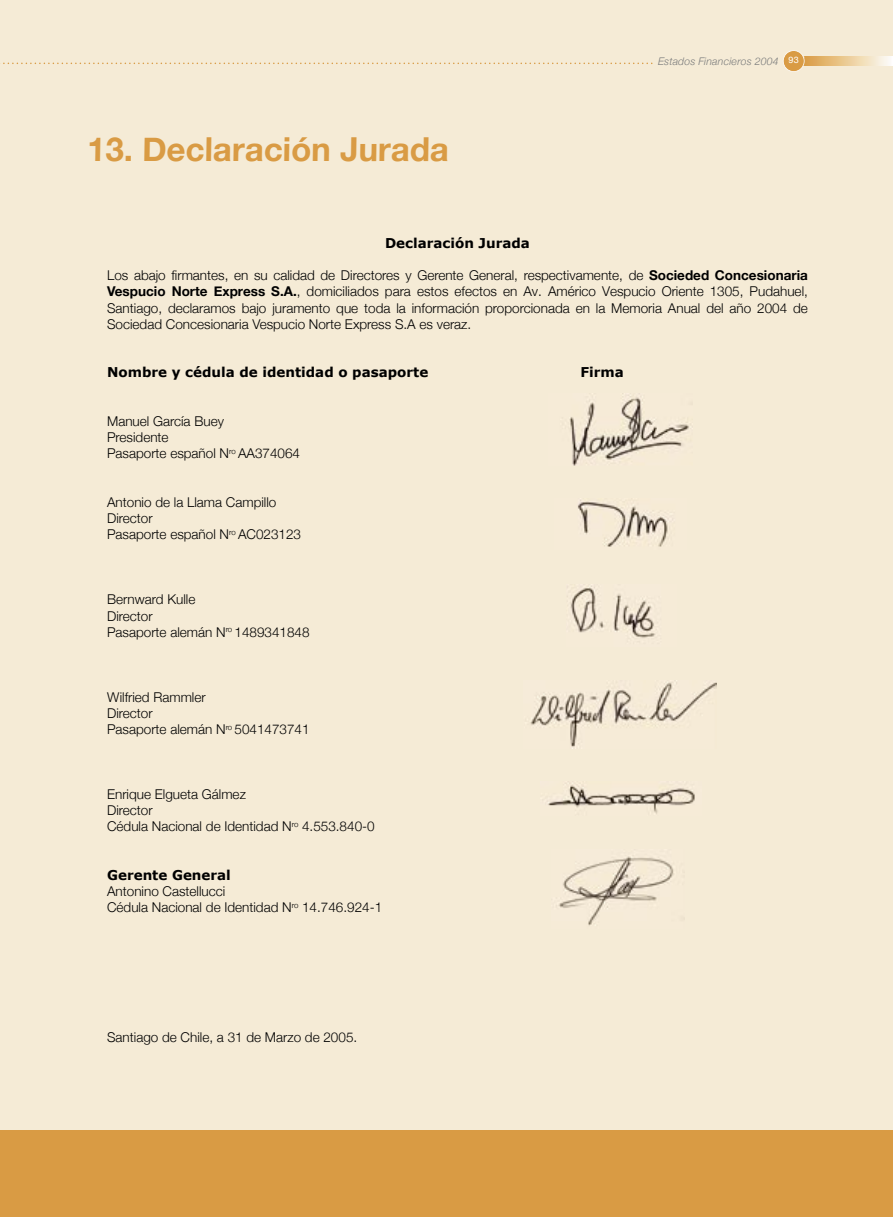
<style>
.page{position:relative;width:893px;height:1217px;background:#fff}
.page>*{position:absolute;margin:0;border:0;box-sizing:border-box;transform-origin:0 0}
.t1{font:700 33px "Helvetica Neue";color:#d99b44}
.t2{font:300 13.5px/16.2px "Helvetica Neue";color:#000}
.t3{font:700 13.5px "Verdana";color:#000}
.t4{font:italic 300 10.5px "Helvetica Neue";letter-spacing:.015em;color:#7b7c7c}
.s1{font-weight:700}
</style>
<div class="page">
<div style="left:0;top:0;width:893px;height:1216px;background:#f5ebd6"></div>
<div style="left:0;top:1130px;width:893px;height:86px;background:#d99b44"></div>
<svg style="left:0;top:63px;width:652px;height:1px"></svg>
<svg style="left:804px;top:56px;width:89px;height:10px"></svg>
<svg style="left:783px;top:50px;width:21px;height:22px"></svg>
<img style="left:570px;top:393px;width:119px;height:73px">
<img style="left:578px;top:498px;width:95px;height:49px">
<img style="left:567px;top:584px;width:88px;height:54px">
<img style="left:530px;top:680px;width:187px;height:67px">
<img style="left:548px;top:781px;width:147px;height:33px">
<img style="left:559px;top:856px;width:115px;height:70px">
<h1 class="t1" style="left:87px;top:128px;width:364px">13. Declaración Jurada</h1>
<p class="t4" style="left:658px;top:55px;width:148px">Estados Financieros 2004 <sup>93</sup><sup>93</sup></p>
<p class="t3" style="left:385px;top:234px;width:146px">Declaración Jurada</p>
<p class="t2" style="left:107px;top:267px;width:702px;text-align:justify">Los abajo firmantes, en su calidad de Directores y Gerente General, respectivamente, de <span class="s1">Socieded Concesionaria Vespucio Norte Express S.A.</span>, domiciliados para estos efectos en Av. Américo Vespucio Oriente 1305, Pudahuel, Santiago, declaramos bajo juramento que toda la información proporcionada en la Memoria Anual del año 2004 de Sociedad Concesionaria Vespucio Norte Express S.A es veraz.</p>
<p class="t3" style="left:107px;top:364px;width:323px">Nombre y cédula de identidad o pasaporte</p>
<p class="t3" style="left:580px;top:364px;width:45px">Firma</p>
<p class="t2" style="left:107px;top:412px;width:194px">Manuel García Buey<br>Presidente<br>Pasaporte español N<sup>ro</sup> AA374064</p>
<p class="t2" style="left:107px;top:493px;width:195px">Antonio de la Llama Campillo<br>Director<br>Pasaporte español N<sup>ro</sup> AC023123</p>
<p class="t2" style="left:107px;top:591px;width:204px">Bernward Kulle<br>Director<br>Pasaporte alemán N<sup>ro</sup> 1489341848</p>
<p class="t2" style="left:107px;top:688px;width:204px">Wilfried Rammler<br>Director<br>Pasaporte alemán N<sup>ro</sup> 5041473741</p>
<p class="t2" style="left:107px;top:785px;width:269px">Enrique Elgueta Gálmez<br>Director<br>Cédula Nacional de Identidad N<sup>ro</sup> 4.553.840-0</p>
<p class="t3" style="left:107px;top:866px;width:125px">Gerente General</p>
<p class="t2" style="left:107px;top:882px;width:277px">Antonino Castellucci<br>Cédula Nacional de Identidad N<sup>ro</sup> 14.746.924-1</p>
<p class="t2" style="left:107px;top:1028px;width:252px">Santiago de Chile, a 31 de Marzo de 2005.</p>
</div>
